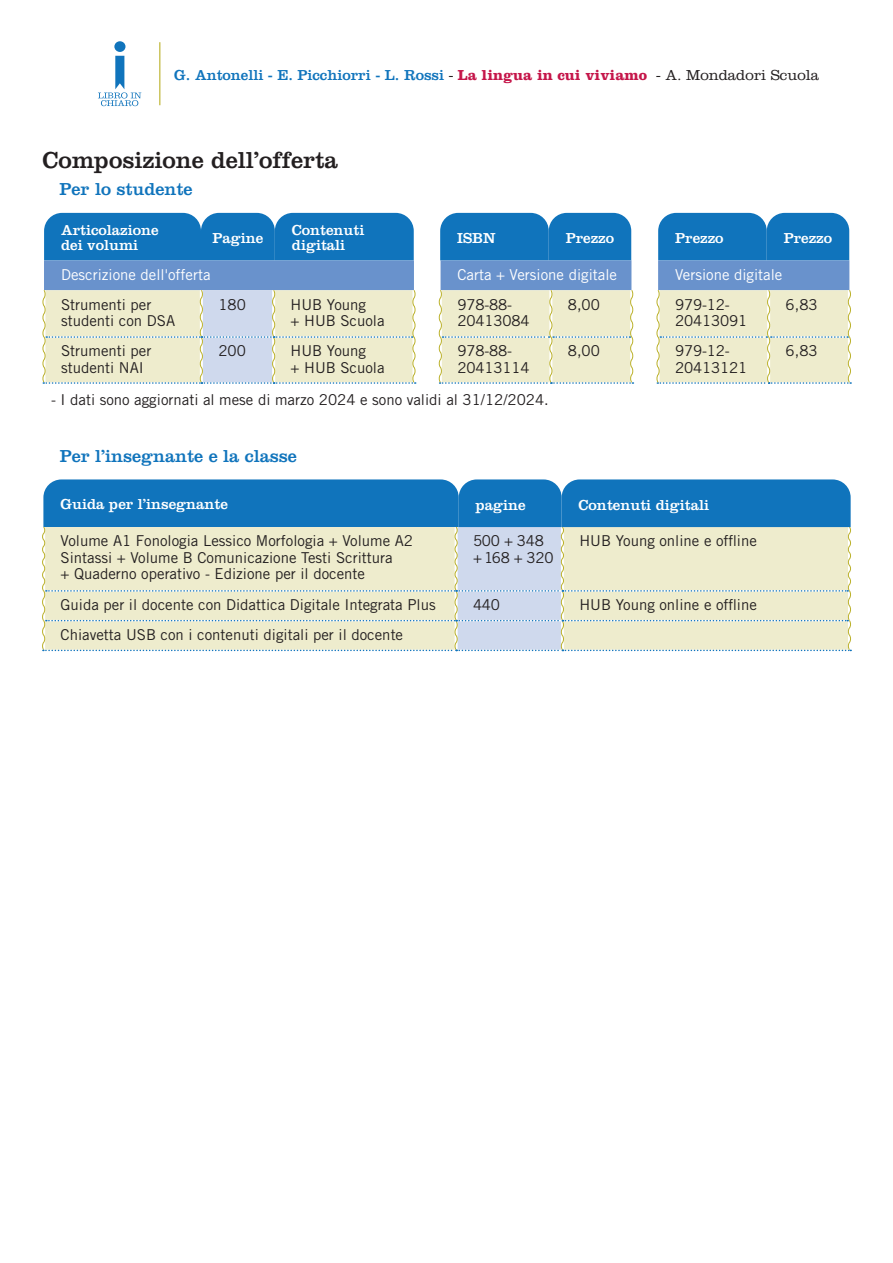
<style>
.page{position:relative;width:893px;height:1263px;background:#fff}
.page>*{position:absolute;margin:0;border:0;box-sizing:border-box;transform-origin:0 0}
.t1{font:24px "Clarendon";color:#231f20}
.t2{font:18px "Clarendon";color:#1074bc}
.t3{font:15px/16.5px "Trade Gothic LT Std";color:#231f20}
.t4{font:15px/15px "Clarendon";color:#fff}
.t5{font:15px "Clarendon";color:#1074bc}
.t6{font:15px "Trade Gothic LT Std";color:#fff}
.t7{font:15px/16.5px "Trade Gothic LT Std";letter-spacing:-.02em;color:#231f20}
.s1{font-weight:300;color:#231f20}
.s2{font-weight:700;color:#c5164a}
</style>
<div class="page">
<svg style="left:42px;top:479px;width:810px;height:172px;background:#acc8cb"></svg>
<svg style="left:42px;top:213px;width:810px;height:171px;background:#9fbfcd"></svg>
<hr style="left:159px;top:42px;width:1px;height:63px;background:#bbb12a">
<div style="left:114px;top:41px;width:11px;height:11px;background:#1074bc;border-radius:50%"></div>
<svg style="left:98px;top:56px;width:43px;height:50px"></svg>
<p class="t5" style="left:174px;top:66px;width:646px">G. Antonelli - E. Picchiorri - L. Rossi <span class="s1">-</span> <span class="s2">La lingua in cui viviamo</span> <span class="s1">- A. Mondadori Scuola</span></p>
<h1 class="t1" style="left:43px;top:146px;width:297px">Composizione dell’offerta</h1>
<p class="t2" style="left:60px;top:178px;width:135px">Per lo studente</p>
<p class="t4" style="left:61px;top:222px;width:99px">Articolazione dei volumi</p>
<p class="t4" style="left:292px;top:222px;width:74px">Contenuti digitali</p>
<p class="t4" style="left:212px;top:230px;width:52px">Pagine</p>
<p class="t4" style="left:457px;top:230px;width:40px">ISBN</p>
<p class="t4" style="left:566px;top:230px;width:50px">Prezzo</p>
<p class="t4" style="left:675px;top:230px;width:50px">Prezzo</p>
<p class="t4" style="left:784px;top:230px;width:50px">Prezzo</p>
<p class="t6" style="left:61px;top:265px;width:151px">Descrizione dell'offerta</p>
<p class="t6" style="left:457px;top:265px;width:161px">Carta + Versione digitale</p>
<p class="t6" style="left:675px;top:265px;width:109px">Versione digitale</p>
<p class="t3" style="left:61px;top:296px;width:116px">Strumenti per studenti con DSA</p>
<p class="t3" style="left:218px;top:296px;width:29px">180</p>
<p class="t3" style="left:291px;top:296px;width:95px">HUB Young<br>+ HUB Scuola</p>
<p class="t3" style="left:457px;top:296px;width:74px">978-88-<br>20413084</p>
<p class="t3" style="left:568px;top:296px;width:34px">8,00</p>
<p class="t3" style="left:675px;top:296px;width:74px">979-12-<br>20413091</p>
<p class="t3" style="left:786px;top:296px;width:34px">6,83</p>
<p class="t3" style="left:61px;top:343px;width:92px">Strumenti per studenti NAI</p>
<p class="t3" style="left:218px;top:343px;width:29px">200</p>
<p class="t3" style="left:291px;top:343px;width:95px">HUB Young<br>+ HUB Scuola</p>
<p class="t3" style="left:457px;top:343px;width:74px">978-88-<br>20413114</p>
<p class="t3" style="left:568px;top:343px;width:34px">8,00</p>
<p class="t3" style="left:675px;top:343px;width:74px">979-12-<br>20413121</p>
<p class="t3" style="left:786px;top:343px;width:34px">6,83</p>
<p class="t3" style="left:51px;top:391px;width:499px">- I dati sono aggiornati al mese di marzo 2024 e sono validi al 31/12/2024.</p>
<p class="t2" style="left:60px;top:445px;width:238px">Per l’insegnante e la classe</p>
<p class="t4" style="left:60px;top:496px;width:169px">Guida per l’insegnante</p>
<p class="t3" style="left:61px;top:533px;width:354px">Volume A1 Fonologia Lessico Morfologia + Volume A2<br>Sintassi + Volume B Comunicazione Testi Scrittura<br>+ Quaderno operativo - Edizione per il docente</p>
<p class="t7" style="left:473px;top:533px;width:82px">500 + 348 + 168 + 320</p>
<p class="t3" style="left:579px;top:533px;width:179px">HUB Young online e offline</p>
<p class="t3" style="left:61px;top:596px;width:376px">Guida per il docente con Didattica Digitale Integrata Plus</p>
<p class="t3" style="left:473px;top:596px;width:28px">440</p>
<p class="t3" style="left:579px;top:596px;width:179px">HUB Young online e offline</p>
<p class="t3" style="left:61px;top:626px;width:344px">Chiavetta USB con i contenuti digitali per il docente</p>
<p class="t4" style="left:476px;top:497px;width:52px">pagine</p>
<p class="t4" style="left:579px;top:497px;width:132px">Contenuti digitali</p>
</div>
